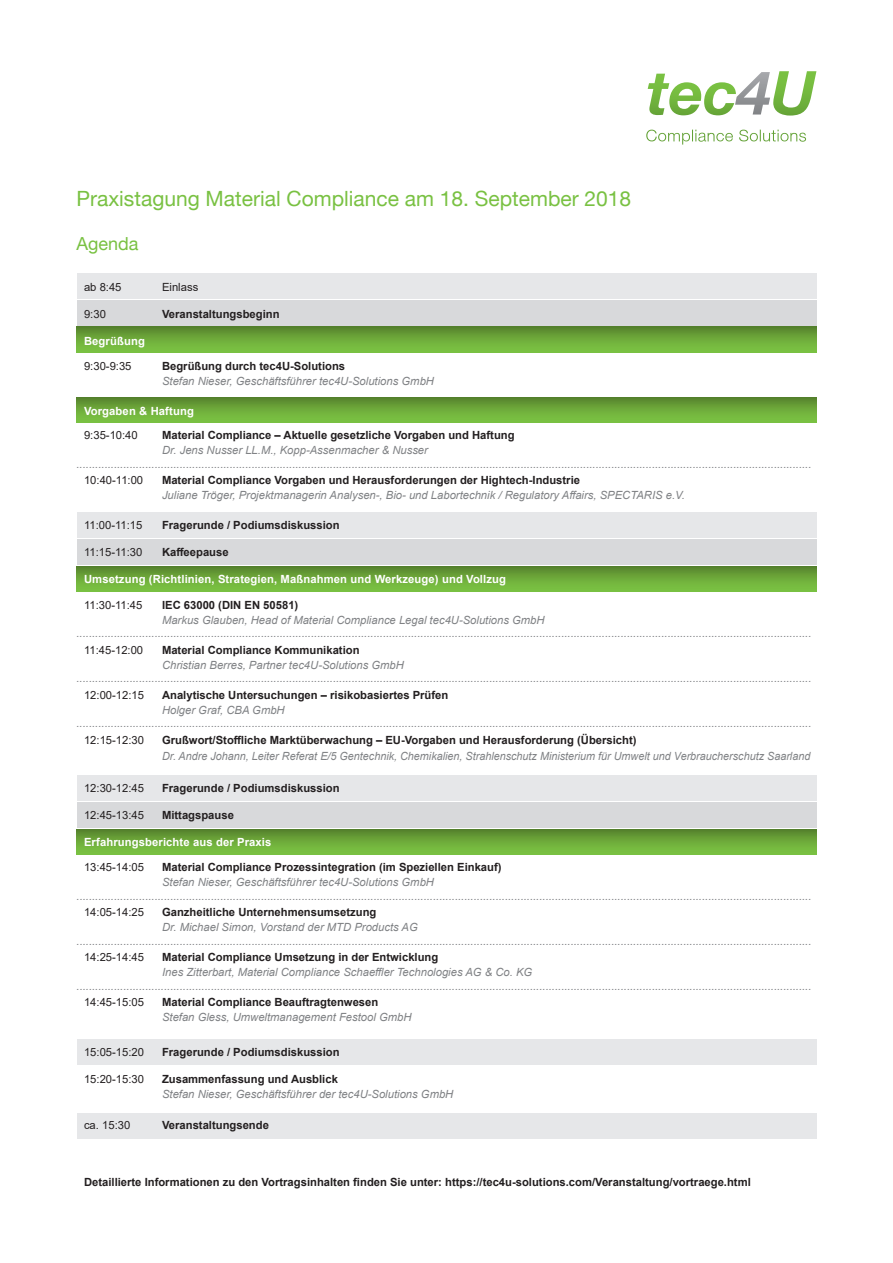
<style>
.page{position:relative;width:893px;height:1263px;background:#fff}
.page>*{position:absolute;margin:0;border:0;box-sizing:border-box;transform-origin:0 0}
.t1{font:21px "Helvetica Neue LT";color:#79c142}
.t2{font:18px "Helvetica Neue LT";color:#79c142}
.t3{font:italic 11.25px/13.5px "Arial";color:#808285}
.t4{font:700 11.25px "Arial";color:#231f20}
.t5{font:11.25px "Arial";color:#231f20}
.t6{font:700 11.25px "Arial";letter-spacing:.01em;color:#fff}
.t7{font:italic 11.25px "Arial";color:#808285;scale:.96 1}
</style>
<div class="page">
<div style="left:77px;top:1113px;width:739px;height:26px;background:#e6e7e9"></div>
<div style="left:77px;top:1039px;width:739px;height:25px;background:#e6e7e9"></div>
<div style="left:77px;top:775px;width:739px;height:25px;background:#e6e7e9"></div>
<div style="left:77px;top:802px;width:739px;height:26px;background:#d8d9db"></div>
<div style="left:77px;top:829px;width:739px;height:26px;background:linear-gradient(to bottom,#59872e,#7dc644)"></div>
<div style="left:77px;top:273px;width:739px;height:26px;background:#e6e7e9"></div>
<div style="left:77px;top:512px;width:739px;height:25px;background:#e6e7e9"></div>
<div style="left:77px;top:539px;width:739px;height:25px;background:#d8d9db"></div>
<div style="left:77px;top:566px;width:739px;height:26px;background:linear-gradient(to bottom,#5a872f,#7dc644)"></div>
<div style="left:77px;top:300px;width:739px;height:25px;background:#d8d9db"></div>
<svg style="left:77px;top:327px;width:739px;height:25px;background:#6ba739"></svg>
<div style="left:77px;top:397px;width:739px;height:26px;background:linear-gradient(to bottom,#5a872f,#7dc644)"></div>
<svg style="left:648px;top:71px;width:168px;height:45px"></svg>
<svg style="left:646px;top:130px;width:160px;height:15px"></svg>
<h1 class="t1" style="left:77px;top:186px;width:556px">Praxistagung Material Compliance am 18. September 2018</h1>
<h2 class="t2" style="left:77px;top:233px;width:64px">Agenda</h2>
<p class="t5" style="left:84px;top:279px;width:39px">ab 8:45</p>
<p class="t5" style="left:162px;top:279px;width:38px">Einlass</p>
<p class="t5" style="left:84px;top:306px;width:23px">9:30</p>
<p class="t4" style="left:162px;top:306px;width:119px">Veranstaltungsbeginn</p>
<p class="t6" style="left:84px;top:333px;width:62px">Begrüßung</p>
<p class="t5" style="left:84px;top:359px;width:49px">9:30-9:35</p>
<p class="t4" style="left:162px;top:358px;width:185px">Begrüßung durch tec4U-Solutions</p>
<p class="t3" style="left:162px;top:375px;width:273px">Stefan Nieser, Geschäftsführer tec4U-Solutions GmbH</p>
<p class="t6" style="left:84px;top:403px;width:111px">Vorgaben &amp; Haftung</p>
<p class="t5" style="left:84px;top:428px;width:55px">9:35-10:40</p>
<p class="t4" style="left:162px;top:427px;width:354px">Material Compliance – Aktuelle gesetzliche Vorgaben und Haftung</p>
<p class="t3" style="left:77px;top:444px;width:736px;text-indent:86px">Dr. Jens Nusser LL.M., Kopp-Assenmacher &amp; Nusser ...........................................................................................................................................................................................................................................</p>
<p class="t5" style="left:84px;top:473px;width:61px">10:40-11:00</p>
<p class="t4" style="left:162px;top:472px;width:419px">Material Compliance Vorgaben und Herausforderungen der Hightech-Industrie</p>
<p class="t3" style="left:162px;top:489px;width:524px">Juliane Tröger, Projektmanagerin Analysen-, Bio- und Labortechnik / Regulatory Affairs, SPECTARIS e.V.</p>
<p class="t5" style="left:84px;top:518px;width:60px">11:00-11:15</p>
<p class="t4" style="left:162px;top:517px;width:179px">Fragerunde / Podiumsdiskussion</p>
<p class="t5" style="left:84px;top:545px;width:60px">11:15-11:30</p>
<p class="t4" style="left:162px;top:544px;width:68px">Kaffeepause</p>
<p class="t6" style="left:84px;top:571px;width:424px">Umsetzung (Richtlinien, Strategien, Maßnahmen und Werkzeuge) und Vollzug</p>
<p class="t5" style="left:84px;top:597px;width:60px">11:30-11:45</p>
<p class="t4" style="left:162px;top:597px;width:138px">IEC 63000 (DIN EN 50581)</p>
<p class="t3" style="left:77px;top:613px;width:736px;text-indent:86px">Markus Glauben, Head of Material Compliance Legal tec4U-Solutions GmbH ...........................................................................................................................................................................................................................................</p>
<p class="t5" style="left:84px;top:642px;width:61px">11:45-12:00</p>
<p class="t4" style="left:162px;top:642px;width:199px">Material Compliance Kommunikation</p>
<p class="t3" style="left:77px;top:658px;width:736px;text-indent:86px">Christian Berres, Partner tec4U-Solutions GmbH ...........................................................................................................................................................................................................................................</p>
<p class="t5" style="left:84px;top:687px;width:62px">12:00-12:15</p>
<p class="t4" style="left:162px;top:687px;width:288px">Analytische Untersuchungen – risikobasiertes Prüfen</p>
<p class="t3" style="left:77px;top:703px;width:736px;text-indent:86px">Holger Graf, CBA GmbH ...........................................................................................................................................................................................................................................</p>
<p class="t5" style="left:84px;top:732px;width:62px">12:15-12:30</p>
<p class="t4" style="left:162px;top:732px;width:476px">Grußwort/Stoffliche Marktüberwachung – EU-Vorgaben und Herausforderung (Übersicht)</p>
<p class="t7" style="left:162px;top:749px;width:677px">Dr. Andre Johann, Leiter Referat E/5 Gentechnik, Chemikalien, Strahlenschutz Ministerium für Umwelt und Verbraucherschutz Saarland</p>
<p class="t5" style="left:84px;top:780px;width:62px">12:30-12:45</p>
<p class="t4" style="left:162px;top:780px;width:179px">Fragerunde / Podiumsdiskussion</p>
<p class="t5" style="left:84px;top:807px;width:62px">12:45-13:45</p>
<p class="t4" style="left:162px;top:807px;width:73px">Mittagspause</p>
<p class="t6" style="left:84px;top:834px;width:189px">Erfahrungsberichte aus der Praxis</p>
<p class="t5" style="left:84px;top:860px;width:62px">13:45-14:05</p>
<p class="t4" style="left:162px;top:859px;width:341px">Material Compliance Prozessintegration (im Speziellen Einkauf)</p>
<p class="t3" style="left:77px;top:876px;width:736px;text-indent:86px">Stefan Nieser, Geschäftsführer tec4U-Solutions GmbH ...........................................................................................................................................................................................................................................</p>
<p class="t5" style="left:84px;top:905px;width:62px">14:05-14:25</p>
<p class="t4" style="left:162px;top:904px;width:216px">Ganzheitliche Unternehmensumsetzung</p>
<p class="t3" style="left:77px;top:921px;width:736px;text-indent:86px">Dr. Michael Simon, Vorstand der MTD Products AG ...........................................................................................................................................................................................................................................</p>
<p class="t5" style="left:84px;top:950px;width:62px">14:25-14:45</p>
<p class="t4" style="left:162px;top:949px;width:278px">Material Compliance Umsetzung in der Entwicklung</p>
<p class="t3" style="left:77px;top:966px;width:736px;text-indent:86px">Ines Zitterbart, Material Compliance Schaeffler Technologies AG &amp; Co. KG ...........................................................................................................................................................................................................................................</p>
<p class="t5" style="left:84px;top:995px;width:62px">14:45-15:05</p>
<p class="t4" style="left:162px;top:994px;width:218px">Material Compliance Beauftragtenwesen</p>
<p class="t3" style="left:162px;top:1011px;width:251px">Stefan Gless, Umweltmanagement Festool GmbH</p>
<p class="t5" style="left:84px;top:1044px;width:62px">15:05-15:20</p>
<p class="t4" style="left:162px;top:1044px;width:179px">Fragerunde / Podiumsdiskussion</p>
<p class="t5" style="left:84px;top:1071px;width:62px">15:20-15:30</p>
<p class="t4" style="left:162px;top:1071px;width:177px">Zusammenfassung und Ausblick</p>
<p class="t3" style="left:162px;top:1087px;width:293px">Stefan Nieser, Geschäftsführer der tec4U-Solutions GmbH</p>
<p class="t5" style="left:84px;top:1118px;width:48px">ca. 15:30</p>
<p class="t4" style="left:162px;top:1117px;width:108px">Veranstaltungsende</p>
<p class="t4" style="left:84px;top:1174px;width:668px">Detaillierte Informationen zu den Vortragsinhalten finden Sie unter: https://tec4u-solutions.com/Veranstaltung/vortraege.html</p>
</div>
